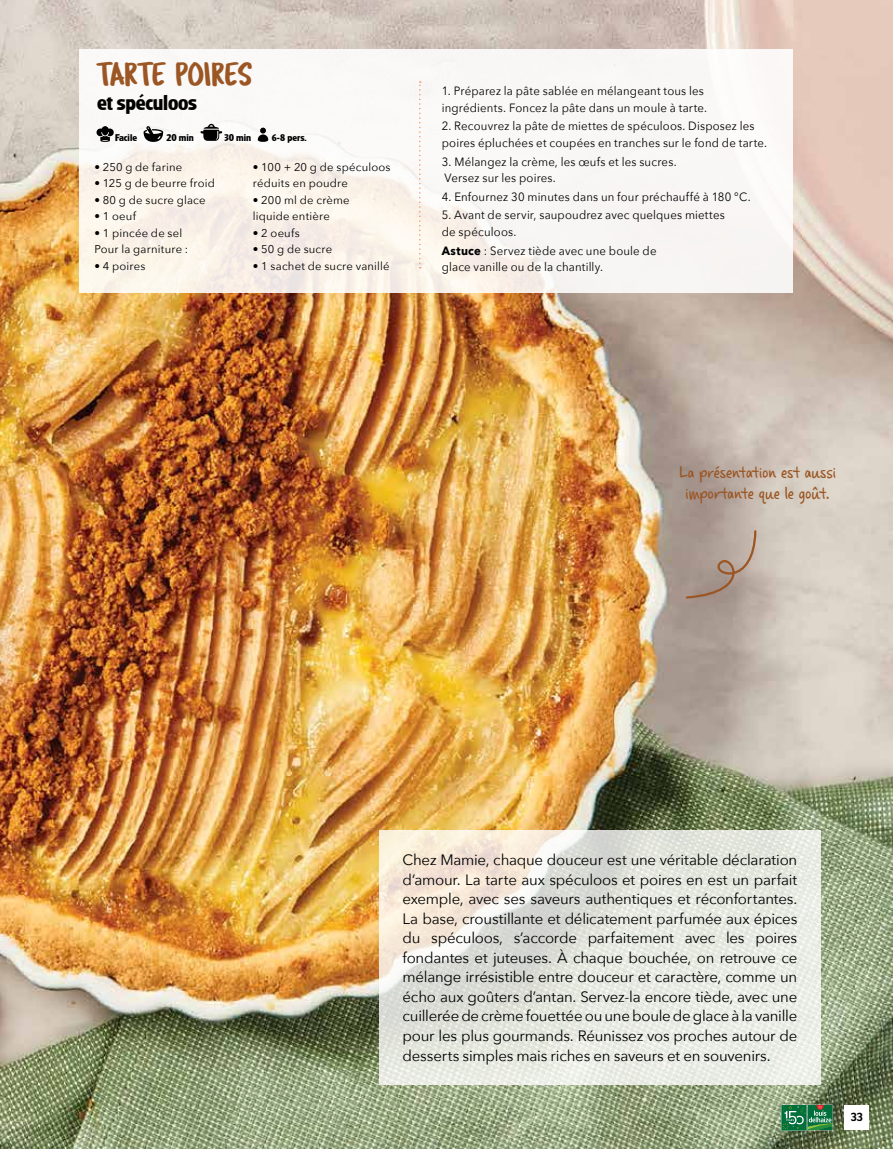
<style>
.page{position:relative;width:893px;height:1149px;background:#fff}
.page>*{position:absolute;margin:0;border:0;box-sizing:border-box;transform-origin:0 0}
.t1{font:33.75px "Tragic Marker";letter-spacing:-.025em;color:#9b5624;scale:1.05 1}
.t2{font:700 22.5px "Glasgow RR";letter-spacing:-.01em;color:#000;scale:.95 1}
.t3{font:18px/21px "Casino Hand";letter-spacing:-.005em;color:#9b5624;text-align:center}
.t4{font:15px/19.5px "Avenir Next";letter-spacing:-.015em;color:#000;text-align:justify}
.t5{font:500 12.75px "Program OT";color:#000}
.t6{font:12px/16.5px "Avenir Next";letter-spacing:.015em;color:#000;scale:.95 1}
.t7{font:11.25px/16.5px "Avenir Next";letter-spacing:.015em;color:#000}
.t8{font:700 10.2px "Glasgow RR";color:#000}
.s1{font-weight:700}
</style>
<div class="page">
<img style="left:0;top:0;width:893px;height:1148px">
<svg style="left:379px;top:830px;width:442px;height:254px;fill:#e7e8df"></svg>
<svg style="left:684px;top:529px;width:74px;height:70px"></svg>
<div style="left:844px;top:1104px;width:25px;height:24px;background:#fff"></div>
<div style="left:79px;top:49px;width:714px;height:243px;background:linear-gradient(to right,#faf5ee,#f9f7f7)"></div>
<svg style="left:97px;top:126px;width:17px;height:16px"></svg>
<svg style="left:143px;top:126px;width:20px;height:16px"></svg>
<svg style="left:200px;top:123px;width:22px;height:18px"></svg>
<svg style="left:258px;top:128px;width:10px;height:15px"></svg>
<svg style="left:419px;top:81px;width:2px;height:187px"></svg>
<svg style="left:781px;top:1104px;width:52px;height:26px"></svg>
<h1 class="t1" style="left:97px;top:53px;width:150px">TARTE POIRES</h1>
<h2 class="t2" style="left:97px;top:90px;width:107px">et spéculoos</h2>
<p class="t8" style="left:115px;top:132px;width:24px">Facile</p>
<p class="t8" style="left:167px;top:132px;width:29px">20 min</p>
<p class="t8" style="left:224px;top:132px;width:28px">30 min</p>
<p class="t8" style="left:272px;top:132px;width:37px">6-8 pers.</p>
<p class="t7" style="left:94px;top:158px;width:89px">• 250 g de farine</p>
<p class="t7" style="left:94px;top:174px;width:122px">• 125 g de beurre froid</p>
<p class="t7" style="left:94px;top:191px;width:113px">• 80 g de sucre glace</p>
<p class="t7" style="left:94px;top:207px;width:43px">• 1 oeuf</p>
<p class="t7" style="left:94px;top:224px;width:95px">• 1 pincée de sel<br>Pour la garniture :</p>
<p class="t7" style="left:94px;top:257px;width:53px">• 4 poires</p>
<p class="t7" style="left:253px;top:158px;width:139px">• 100 + 20 g de spéculoos réduits en poudre</p>
<p class="t7" style="left:253px;top:191px;width:98px">• 200 ml de crème liquide entière</p>
<p class="t7" style="left:253px;top:224px;width:49px">• 2 oeufs</p>
<p class="t7" style="left:253px;top:240px;width:81px">• 50 g de sucre</p>
<p class="t7" style="left:253px;top:257px;width:138px">• 1 sachet de sucre vanillé</p>
<p class="t6" style="left:442px;top:82px;width:281px">1. Préparez la pâte sablée en mélangeant tous les ingrédients. Foncez la pâte dans un moule à tarte.</p>
<p class="t6" style="left:442px;top:117px;width:344px">2. Recouvrez la pâte de miettes de spéculoos. Disposez les poires épluchées et coupées en tranches sur le fond de tarte.</p>
<p class="t6" style="left:442px;top:153px;width:249px">3. Mélangez la crème, les œufs et les sucres.<br>Versez sur les poires.</p>
<p class="t6" style="left:442px;top:188px;width:327px">4. Enfournez 30 minutes dans un four préchauffé à 180 °C.</p>
<p class="t6" style="left:442px;top:206px;width:299px">5. Avant de servir, saupoudrez avec quelques miettes de spéculoos.</p>
<p class="t6" style="left:442px;top:241px;width:228px"><span class="s1">Astuce</span> : Servez tiède avec une boule de glace vanille ou de la chantilly.</p>
<p class="t3" style="left:679px;top:461px;width:158px">La présentation est aussi importante que le goût.</p>
<p class="t4" style="left:403px;top:849px;width:396px">Chez Mamie, chaque douceur est une véritable déclaration d’amour. La tarte aux spéculoos et poires en est un parfait exemple, avec ses saveurs authentiques et réconfortantes.<br>La base, croustillante et délicatement parfumée aux épices du spéculoos, s’accorde parfaitement avec les poires fondantes et juteuses. À chaque bouchée, on retrouve ce mélange irrésistible entre douceur et caractère, comme un écho aux goûters d’antan. Servez-la encore tiède, avec une cuillerée de crème fouettée ou une boule de glace à la vanille pour les plus gourmands. Réunissez vos proches autour de desserts simples mais riches en saveurs et en souvenirs.</p>
<p class="t5" style="left:851px;top:1109px;width:13px">33</p>
</div>
